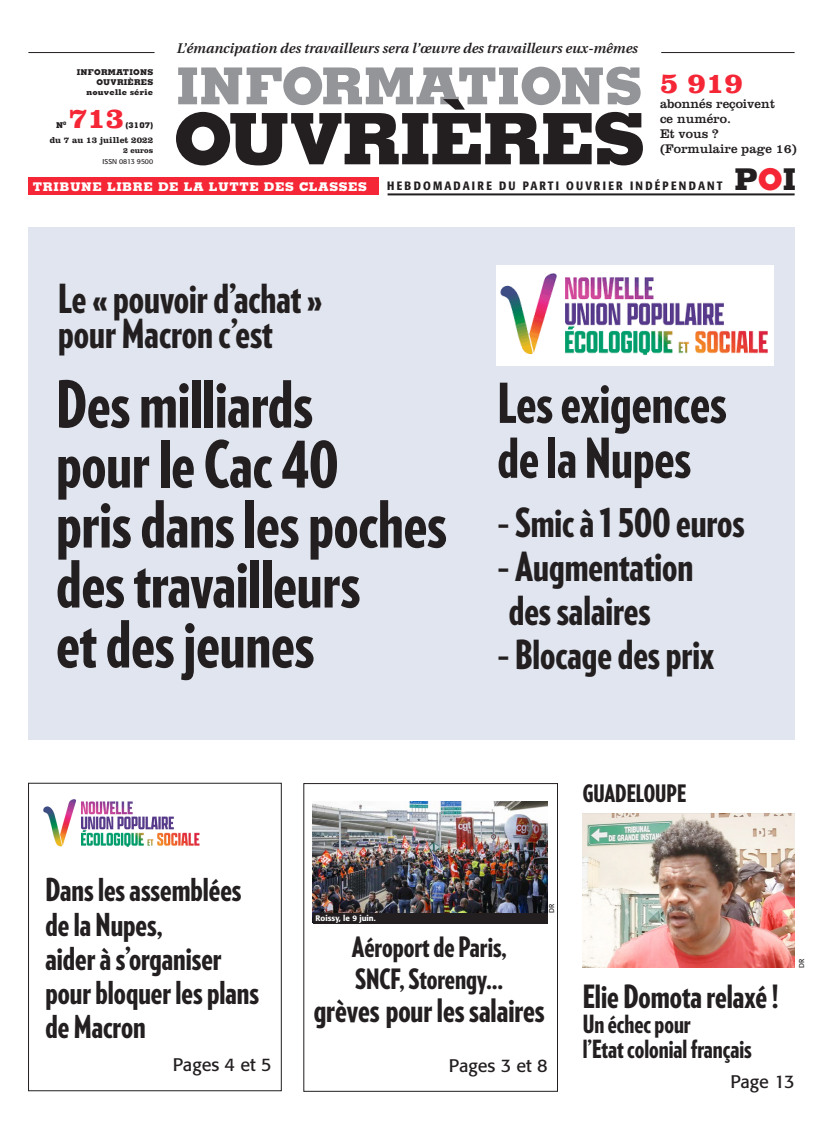
<style>
.page{position:relative;width:823px;height:1134px;background:#fff}
.page>*{position:absolute;margin:0;border:0;box-sizing:border-box;transform-origin:0 0}
.t1{font:800 71px "Memphis";letter-spacing:-.025em;color:#231f20}
.t2{font:900 64.6px/60px "Guggenheim Compressed";color:#231f20}
.t3{font:900 54.9px/54.9px "Guggenheim Compressed";color:#231f20}
.t4{font:800 51px "Memphis";color:#939598}
.t5{font:900 40px/35px "Guggenheim Compressed";color:#231f20}
.t6{font:900 32.2px "Guggenheim Compressed";color:#231f20}
.t7{font:900 32px "Guggenheim Compressed";color:#231f20}
.t8{font:900 31.6px/34.3px "Guggenheim Compressed";color:#231f20}
.t9{font:700 30px "Clarendon";color:#f52635}
.t10{font:800 30px "Memphis";color:#231f20}
.t11{font:900 28px/32.2px "Guggenheim Compressed";color:#231f20}
.t12{font:900 25px/25px "Guggenheim Compressed";color:#231f20}
.t13{font:900 24px "Guggenheim Compressed";color:#231f20}
.t14{font:18px "Formata";color:#231f20}
.t15{font:italic 600 14px "Utopia";color:#231f20}
.t16{font:13px/15px "Clarendon";color:#231f20}
.t17{font:500 condensed 12px "Formata";letter-spacing:.185em;color:#231f20}
.t18{font:800 12px "Memphis";letter-spacing:.05em;color:#fff}
.t19{font:700 9px "Clarendon";color:#231f20}
.t20{font:800 8px/10px "Memphis";letter-spacing:.025em;color:#231f20;text-align:right}
.t21{font:500 8px "Formata";color:#fff}
.t22{font:700 8px "Clarendon";color:#231f20}
.t23{font:7px "Formata";color:#231f20}
.s1{color:#f52635}
</style>
<div class="page">
<div style="left:28px;top:227px;width:766px;height:512px;background:#e0e5ef"></div>
<div style="left:28px;top:783px;width:253px;height:308px;border:1px solid #231f20"></div>
<hr style="left:28px;top:52px;width:126px;height:1px;background:#231f20">
<hr style="left:660px;top:52px;width:134px;height:1px;background:#231f20">
<div style="left:28px;top:178px;width:351px;height:17px;background:#f52635"></div>
<hr style="left:387px;top:193px;width:407px;height:2px;background:#231f20">
<img style="left:43px;top:799px;width:157px;height:48px">
<img style="left:582px;top:814px;width:212px;height:154px">
<div style="left:495px;top:265px;width:278px;height:100px;background:#fff"></div>
<img style="left:495px;top:269px;width:273px;height:93px">
<img style="left:312px;top:801px;width:235px;height:112px">
<div style="left:312px;top:913px;width:235px;height:10px;background:#231f20"></div>
<p class="t15" style="left:177px;top:43px;width:462px">L’émancipation des travailleurs sera l’œuvre des travailleurs eux-mêmes</p>
<p class="t4" style="left:176px;top:67px;width:467px">INFORMATIONS</p>
<p class="t20" style="left:77px;top:68px;width:78px">INFORMATIONS<br>OUVRIÈRES nouvelle série</p>
<p class="t9" style="left:659px;top:65px;width:84px">5 919</p>
<p class="t16" style="left:659px;top:96px;width:138px">abonnés reçoivent<br>ce numéro.<br>Et vous ? (Formulaire page 16)</p>
<h1 class="t1" style="left:173px;top:113px;width:472px">OUVRIÈRES</h1>
<p class="t9" style="left:69px;top:100px;width:56px">713</p>
<p class="t20" style="left:56px;top:120px;width:12px">N<sup>0</sup></p>
<p class="t20" style="left:125px;top:120px;width:29px">(3107)</p>
<p class="t19" style="left:50px;top:135px;width:105px">du 7 au 13 juillet 2022</p>
<p class="t22" style="left:123px;top:146px;width:32px">2 euros</p>
<p class="t23" style="left:102px;top:158px;width:52px">ISSN 0813 9500</p>
<p class="t18" style="left:33px;top:182px;width:335px">TRIBUNE LIBRE DE LA LUTTE DES CLASSES</p>
<p class="t17" style="left:387px;top:181px;width:337px">HEBDOMADAIRE DU PARTI OUVRIER INDÉPENDANT</p>
<p class="t10" style="left:734px;top:168px;width:63px">P<span class="s1">O</span>I</p>
<p class="t5" style="left:58px;top:281px;width:266px">Le « pouvoir d’achat » pour Macron c’est</p>
<h2 class="t2" style="left:56px;top:375px;width:392px">Des milliards<br>pour le Cac 40<br>pris dans les poches des travailleurs<br>et des jeunes</h2>
<h3 class="t3" style="left:497px;top:376px;width:230px">Les exigences de la Nupes</h3>
<p class="t5" style="left:497px;top:505px;width:248px">– Smic à 1 500 euros</p>
<p class="t5" style="left:497px;top:545px;width:197px;line-height:44px">– Augmentation des salaires</p>
<p class="t5" style="left:497px;top:637px;width:218px">– Blocage des prix</p>
<p class="t8" style="left:45px;top:873px;width:215px">Dans les assemblées de la Nupes,<br>aider à s’organiser pour bloquer les plans de Macron</p>
<p class="t14" style="left:173px;top:1057px;width:100px">Pages 4 et 5</p>
<p class="t13" style="left:582px;top:779px;width:105px">GUADELOUPE</p>
<p class="t21" style="left:315px;top:914px;width:62px">Roissy, le 9 juin.</p>
<p class="t23" style="left:548px;top:913px;width:11px;rotate:-90deg">DR</p>
<p class="t11" style="left:351px;top:931px;width:156px">Aéroport de Paris,<br>SNCF, Storengy…</p>
<p class="t6" style="left:313px;top:992px;width:232px">grèves pour les salaires</p>
<p class="t14" style="left:448px;top:1058px;width:100px">Pages 3 et 8</p>
<p class="t23" style="left:798px;top:968px;width:11px;rotate:-90deg">DR</p>
<p class="t7" style="left:582px;top:978px;width:197px">Elie Domota relaxé !</p>
<p class="t12" style="left:582px;top:1011px;width:170px">Un échec pour<br>l’Etat colonial français</p>
<p class="t14" style="left:730px;top:1074px;width:66px">Page 13</p>
</div>
